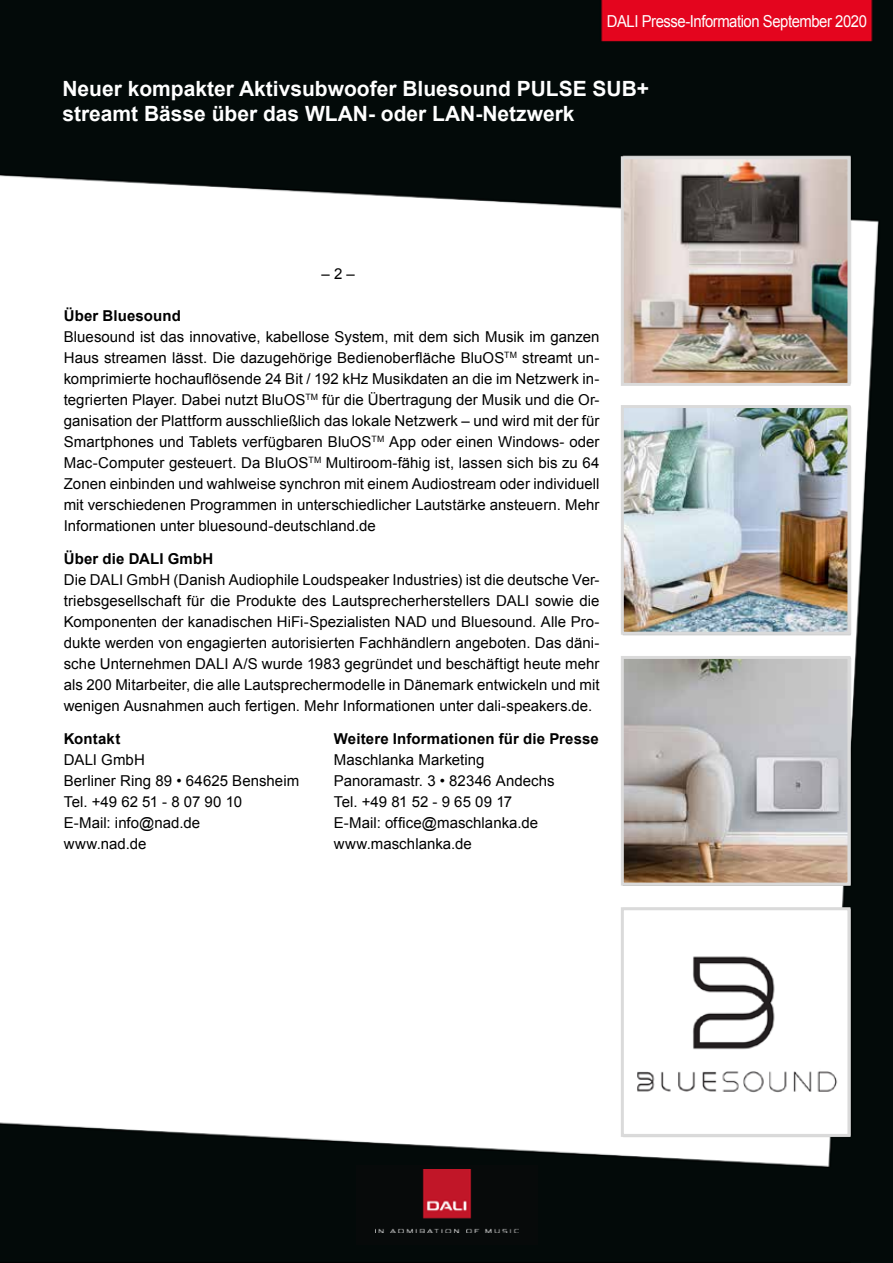
<style>
.page{position:relative;width:893px;height:1263px;background:#fff}
.page>*{position:absolute;margin:0;border:0;box-sizing:border-box;transform-origin:0 0}
.t1{font:700 21px/25.2px "Arial";color:#fff}
.t2{font:16.5px "Arial";letter-spacing:-.03em;color:#fff;scale:.9 1}
.t3{font:15px/21px "Arial";color:#000;text-align:justify}
.t4{font:700 15px "Arial";letter-spacing:.01em;color:#000}
</style>
<div class="page">
<img style="left:0;top:0;width:893px;height:1263px">
<img style="left:625px;top:409px;width:221px;height:222px">
<div style="left:621px;top:405px;width:229px;height:230px;border:3px solid #dadada"></div>
<img style="left:625px;top:911px;width:221px;height:222px">
<div style="left:621px;top:907px;width:229px;height:230px;border:3px solid #dadada"></div>
<div style="left:357px;top:1165px;width:181px;height:80px;background:#070a0a"></div>
<img style="left:375px;top:1169px;width:143px;height:63px">
<img style="left:625px;top:660px;width:221px;height:221px">
<div style="left:621px;top:656px;width:229px;height:229px;border:3px solid #dadada"></div>
<img style="left:625px;top:160px;width:221px;height:222px">
<div style="left:621px;top:156px;width:229px;height:230px;border:3px solid #dadada"></div>
<p class="t2" style="left:607px;top:10px;width:290px">DALI Presse-Information September 2020</p>
<h1 class="t1" style="left:62px;top:77px;width:588px">Neuer kompakter Aktivsubwoofer Bluesound PULSE SUB+ streamt Bässe über das WLAN- oder LAN-Netzwerk</h1>
<p class="t3" style="left:321px;top:263px;width:35px">– 2 –</p>
<p class="t4" style="left:64px;top:305px;width:119px">Über Bluesound</p>
<p class="t3" style="left:64px;top:326px;width:537px">Bluesound ist das innovative, kabellose System, mit dem sich Musik im ganzen Haus streamen lässt. Die dazugehörige Bedienoberfläche BluOS<sup>TM</sup> streamt un&shy;komprimierte hochauflösende 24 Bit / 192 kHz Musikdaten an die im Netzwerk in&shy;tegrierten Player. Dabei nutzt BluOS<sup>TM</sup> für die Übertragung der Musik und die Or&shy;ganisation der Plattform ausschließlich das lokale Netzwerk – und wird mit der für Smartphones und Tablets verfügbaren BluOS<sup>TM</sup> App oder einen Windows- oder Mac-Computer gesteuert. Da BluOS<sup>TM</sup> Multiroom-fähig ist, lassen sich bis zu 64<br>Zonen einbinden und wahlweise synchron mit einem Audiostream oder individuell mit verschiedenen Programmen in unterschiedlicher Lautstärke ansteuern. Mehr Informationen unter bluesound-deutschland.de</p>
<p class="t4" style="left:64px;top:548px;width:151px">Über die DALI GmbH</p>
<p class="t3" style="left:64px;top:569px;width:537px">Die DALI GmbH (Danish Audiophile Loudspeaker Industries) ist die deutsche Ver&shy;triebsgesellschaft für die Produkte des Lautsprecherherstellers DALI sowie die Komponenten der kanadischen HiFi-Spezialisten NAD und Bluesound. Alle Pro&shy;dukte werden von engagierten autorisierten Fachhändlern angeboten. Das däni&shy;sche Unternehmen DALI A/S wurde 1983 gegründet und beschäftigt heute mehr als 200 Mitarbeiter, die alle Lautsprechermodelle in Dänemark entwickeln und mit wenigen Ausnahmen auch fertigen. Mehr Informationen unter dali-speakers.de.</p>
<p class="t4" style="left:64px;top:728px;width:58px">Kontakt</p>
<p class="t4" style="left:334px;top:728px;width:267px">Weitere Informationen für die Presse</p>
<p class="t3" style="left:64px;top:749px;width:83px">DALI GmbH</p>
<p class="t3" style="left:334px;top:749px;width:152px">Maschlanka Marketing</p>
<p class="t3" style="left:64px;top:770px;width:237px">Berliner Ring 89 • 64625 Bensheim</p>
<p class="t3" style="left:334px;top:770px;width:222px">Panoramastr. 3 • 82346 Andechs</p>
<p class="t3" style="left:64px;top:791px;width:180px">Tel. +49 62 51 - 8 07 90 10</p>
<p class="t3" style="left:334px;top:791px;width:180px">Tel. +49 81 52 - 9 65 09 17</p>
<p class="t3" style="left:64px;top:812px;width:138px">E-Mail: info@nad.de</p>
<p class="t3" style="left:334px;top:812px;width:206px">E-Mail: office@maschlanka.de</p>
<p class="t3" style="left:64px;top:833px;width:84px">www.nad.de</p>
<p class="t3" style="left:334px;top:833px;width:140px">www.maschlanka.de</p>
</div>
